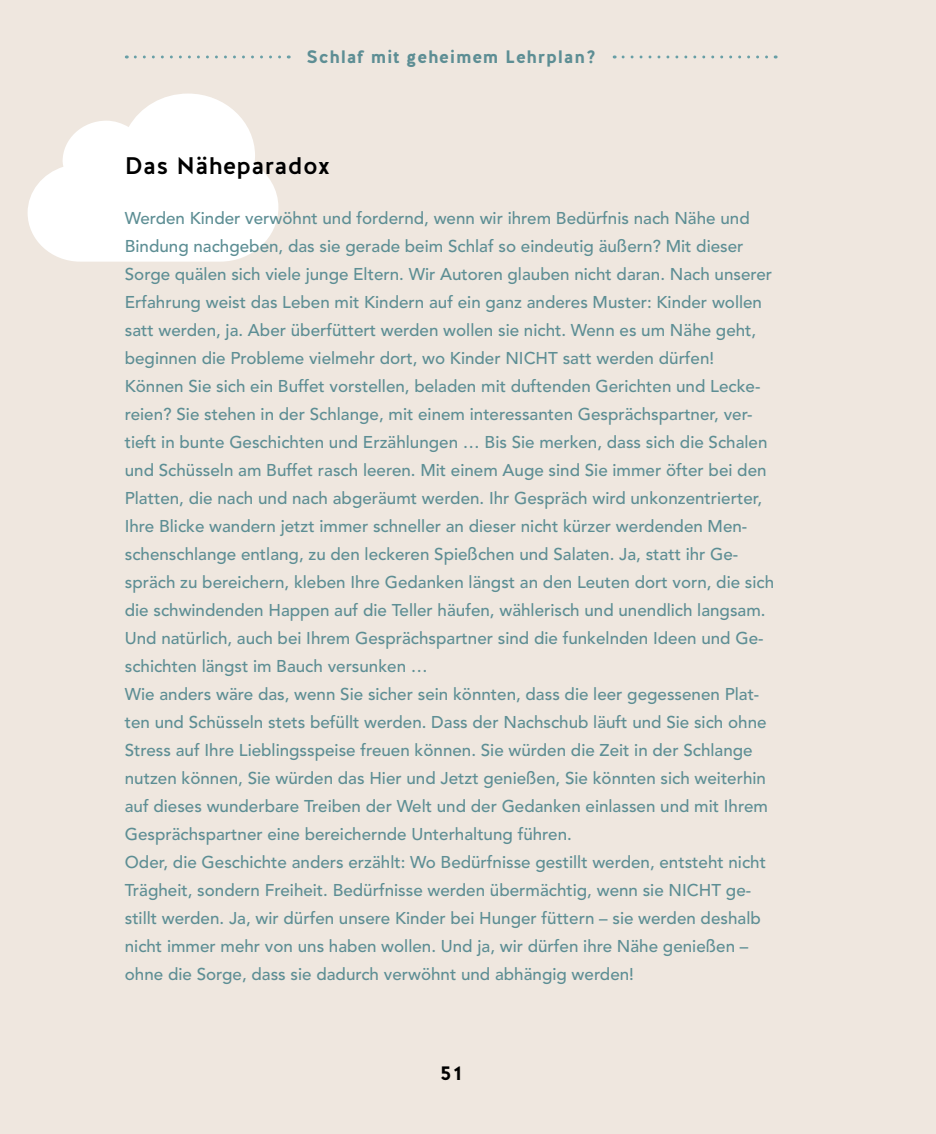
<style>
.page{position:relative;width:936px;height:1134px;background:#fff}
.page>*{position:absolute;margin:0;border:0;box-sizing:border-box;transform-origin:0 0}
.t1{font:500 24px "Halis GR";letter-spacing:.015em;color:#000}
.t2{font:700 20px "Halis GR";color:#000}
.t3{font:700 18px "Halis GR";letter-spacing:.04em;color:#5d8e94}
.t4{font:500 17px/28px "Avenir LT Std";color:#5d8e94}
</style>
<div class="page">
<div style="left:0;top:0;width:935px;height:1134px;background:#efe7df"></div>
<svg style="left:28px;top:94px;width:250px;height:168px"></svg>
<svg style="left:135px;top:55px;width:154px;height:3px"></svg>
<svg style="left:623px;top:55px;width:153px;height:3px"></svg>
<p class="t3" style="left:306px;top:49px;width:291px">Schlaf mit geheimem Lehrplan?</p>
<h1 class="t1" style="left:125px;top:157px;width:207px">Das Näheparadox</h1>
<p class="t4" style="left:125px;top:206px;width:651px">Werden Kinder verwöhnt und fordernd, wenn wir ihrem Bedürfnis nach Nähe und Bindung nachgeben, das sie gerade beim Schlaf so eindeutig äußern? Mit dieser Sorge quälen sich viele junge Eltern. Wir Autoren glauben nicht daran. Nach unserer Erfahrung weist das Leben mit Kindern auf ein ganz anderes Muster: Kinder wollen satt werden, ja. Aber überfüttert werden wollen sie nicht. Wenn es um Nähe geht, beginnen die Probleme vielmehr dort, wo Kinder NICHT satt werden dürfen!<br>Können Sie sich ein Buffet vorstellen, beladen mit duftenden Gerichten und Lecke&shy;reien? Sie stehen in der Schlange, mit einem interessanten Gesprächspartner, ver&shy;tieft in bunte Geschichten und Erzählungen … Bis Sie merken, dass sich die Schalen und Schüsseln am Buffet rasch leeren. Mit einem Auge sind Sie immer öfter bei den Platten, die nach und nach abgeräumt werden. Ihr Gespräch wird unkonzentrierter, Ihre Blicke wandern jetzt immer schneller an dieser nicht kürzer werdenden Men&shy;schenschlange entlang, zu den leckeren Spießchen und Salaten. Ja, statt ihr Ge&shy;spräch zu bereichern, kleben Ihre Gedanken längst an den Leuten dort vorn, die sich die schwindenden Happen auf die Teller häufen, wählerisch und unendlich langsam.<br>Und natürlich, auch bei Ihrem Gesprächspartner sind die funkelnden Ideen und Ge&shy;schichten längst im Bauch versunken …<br>Wie anders wäre das, wenn Sie sicher sein könnten, dass die leer gegessenen Plat&shy;ten und Schüsseln stets befüllt werden. Dass der Nachschub läuft und Sie sich ohne Stress auf Ihre Lieblingsspeise freuen können. Sie würden die Zeit in der Schlange nutzen können, Sie würden das Hier und Jetzt genießen, Sie könnten sich weiterhin auf dieses wunderbare Treiben der Welt und der Gedanken einlassen und mit Ihrem Gesprächspartner eine bereichernde Unterhaltung führen.<br>Oder, die Geschichte anders erzählt: Wo Bedürfnisse gestillt werden, entsteht nicht Trägheit, sondern Freiheit. Bedürfnisse werden übermächtig, wenn sie NICHT ge&shy;stillt werden. Ja, wir dürfen unsere Kinder bei Hunger füttern – sie werden deshalb nicht immer mehr von uns haben wollen. Und ja, wir dürfen ihre Nähe genießen – ohne die Sorge, dass sie dadurch verwöhnt und abhängig werden!</p>
<p class="t2" style="left:440px;top:1065px;width:23px">51</p>
</div>
